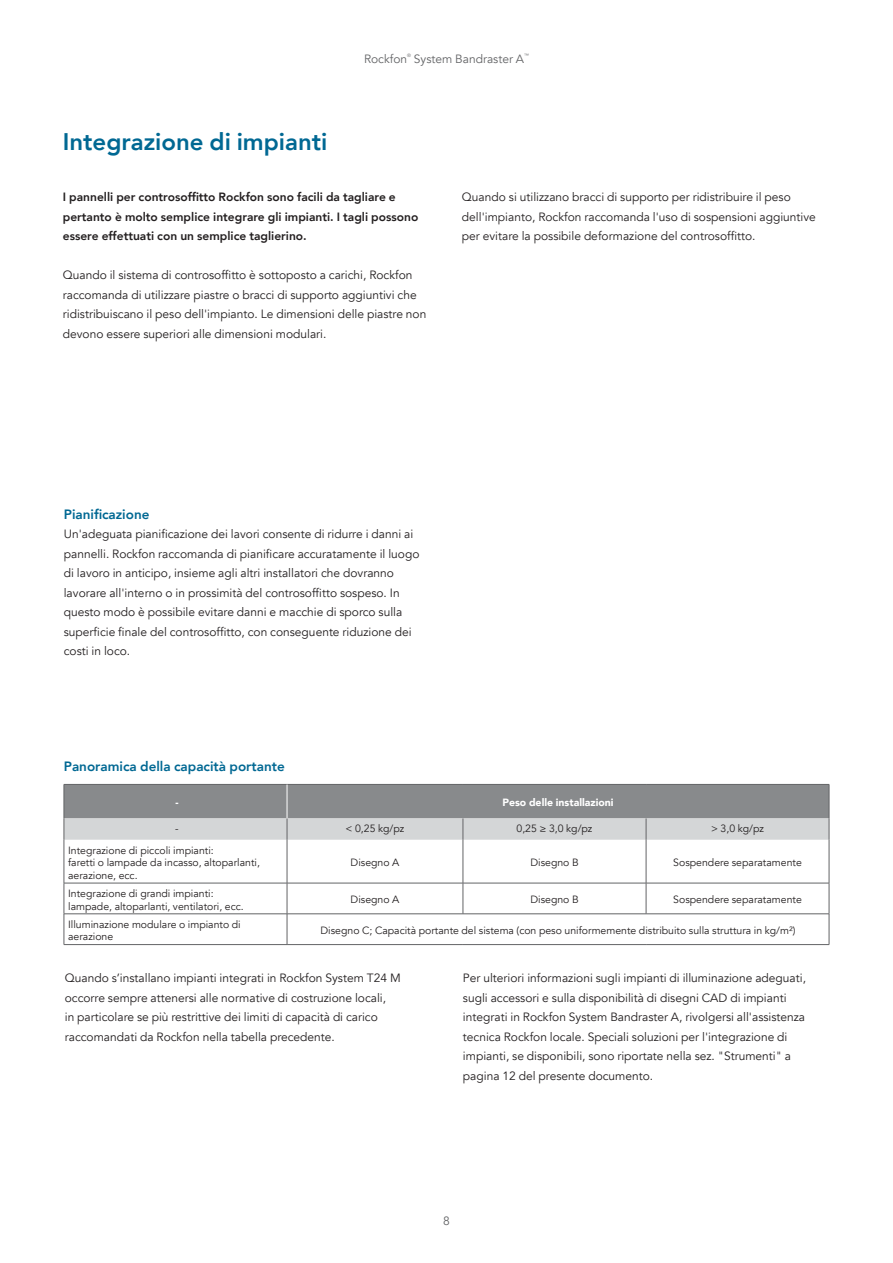
<style>
.page{position:relative;width:893px;height:1263px;background:#fff}
.page>*{position:absolute;margin:0;border:0;box-sizing:border-box;transform-origin:0 0}
.t1{font:800 24px "Avenir";color:#006893}
.t2{font:800 13.5px "Avenir";color:#006893}
.t3{font:12px/19.5px "Avenir";color:#231f20}
.t4{font:800 12px/19.5px "Avenir";color:#231f20}
.t5{font:12px "Avenir";color:#636466}
.t6{font:10.5px/12.6px "Avenir";color:#231f20}
.t7{font:900 10.5px "Avenir";color:#fff}
.t8{font:4.8px "Avenir";color:#636466}
</style>
<div class="page">
<hr style="left:64px;top:840px;width:1px;height:43px;background:#636466">
<hr style="left:287px;top:840px;width:1px;height:43px;background:#636466">
<hr style="left:463px;top:840px;width:1px;height:43px;background:#636466">
<hr style="left:646px;top:840px;width:1px;height:43px;background:#636466">
<hr style="left:829px;top:840px;width:1px;height:43px;background:#636466">
<hr style="left:64px;top:883px;width:223px;height:1px;background:#636466">
<hr style="left:64px;top:883px;width:1px;height:31px;background:#636466">
<hr style="left:287px;top:883px;width:176px;height:1px;background:#636466">
<hr style="left:287px;top:883px;width:1px;height:31px;background:#636466">
<hr style="left:463px;top:883px;width:183px;height:1px;background:#636466">
<hr style="left:463px;top:883px;width:1px;height:31px;background:#636466">
<hr style="left:646px;top:883px;width:183px;height:1px;background:#636466">
<hr style="left:646px;top:883px;width:1px;height:31px;background:#636466">
<hr style="left:829px;top:883px;width:1px;height:31px;background:#636466">
<hr style="left:64px;top:913px;width:223px;height:1px;background:#636466">
<hr style="left:64px;top:914px;width:1px;height:30px;background:#636466">
<hr style="left:287px;top:913px;width:176px;height:1px;background:#636466">
<hr style="left:287px;top:914px;width:1px;height:30px;background:#636466">
<hr style="left:463px;top:913px;width:183px;height:1px;background:#636466">
<hr style="left:646px;top:913px;width:183px;height:1px;background:#636466">
<hr style="left:829px;top:914px;width:1px;height:30px;background:#636466">
<hr style="left:64px;top:944px;width:223px;height:1px;background:#636466">
<hr style="left:287px;top:944px;width:176px;height:1px;background:#636466">
<hr style="left:463px;top:944px;width:183px;height:1px;background:#636466">
<hr style="left:646px;top:944px;width:183px;height:1px;background:#636466">
<svg style="left:64px;top:784px;width:766px;height:56px;background:#a5a7a8"></svg>
<h1 class="t1" style="left:63px;top:123px;width:266px">Integrazione di impianti</h1>
<p class="t5" style="left:364px;top:52px;width:45px">Rockfon</p>
<p class="t8" style="left:407px;top:53px;width:5px">®</p>
<p class="t5" style="left:414px;top:52px;width:112px">System Bandraster A</p>
<p class="t8" style="left:524px;top:53px;width:6px">™</p>
<p class="t4" style="left:63px;top:187px;width:357px">I pannelli per controsoffitto Rockfon sono facili da tagliare e pertanto è molto semplice integrare gli impianti. I tagli possono essere effettuati con un semplice taglierino.</p>
<p class="t3" style="left:63px;top:266px;width:365px">Quando il sistema di controsoffitto è sottoposto a carichi, Rockfon raccomanda di utilizzare piastre o bracci di supporto aggiuntivi che ridistribuiscano il peso dell'impianto. Le dimensioni delle piastre non devono essere superiori alle dimensioni modulari.</p>
<p class="t3" style="left:462px;top:188px;width:355px">Quando si utilizzano bracci di supporto per ridistribuire il peso dell'impianto, Rockfon raccomanda l'uso di sospensioni aggiuntive per evitare la possibile deformazione del controsoffitto.</p>
<p class="t2" style="left:64px;top:503px;width:87px">Pianificazione</p>
<p class="t3" style="left:64px;top:524px;width:357px">Un'adeguata pianificazione dei lavori consente di ridurre i danni ai pannelli. Rockfon raccomanda di pianificare accuratamente il luogo di lavoro in anticipo, insieme agli altri installatori che dovranno lavorare all'interno o in prossimità del controsoffitto sospeso. In questo modo è possibile evitare danni e macchie di sporco sulla superficie finale del controsoffitto, con conseguente riduzione dei costi in loco.</p>
<p class="t2" style="left:64px;top:756px;width:222px">Panoramica della capacità portante</p>
<p class="t7" style="left:175px;top:794px;width:5px">-</p>
<p class="t7" style="left:502px;top:794px;width:113px">Peso delle installazioni</p>
<p class="t6" style="left:175px;top:823px;width:5px">-</p>
<p class="t6" style="left:346px;top:823px;width:60px">&lt; 0,25 kg/pz</p>
<p class="t6" style="left:517px;top:823px;width:77px">0,25 ≥ 3,0 kg/pz</p>
<p class="t6" style="left:711px;top:823px;width:54px">&gt; 3,0 kg/pz</p>
<p class="t6" style="left:68px;top:844px;width:193px">Integrazione di piccoli impianti:<br>faretti o lampade da incasso, altoparlanti, aerazione, ecc.</p>
<p class="t6" style="left:351px;top:856px;width:50px">Disegno A</p>
<p class="t6" style="left:530px;top:856px;width:50px">Disegno B</p>
<p class="t6" style="left:673px;top:856px;width:130px">Sospendere separatamente</p>
<p class="t6" style="left:68px;top:887px;width:177px">Integrazione di grandi impianti: lampade, altoparlanti, ventilatori, ecc.</p>
<p class="t6" style="left:351px;top:893px;width:50px">Disegno A</p>
<p class="t6" style="left:530px;top:893px;width:50px">Disegno B</p>
<p class="t6" style="left:673px;top:893px;width:130px">Sospendere separatamente</p>
<p class="t6" style="left:68px;top:918px;width:174px">Illuminazione modulare o impianto di aerazione</p>
<p class="t6" style="left:321px;top:924px;width:476px">Disegno C; Capacità portante del sistema (con peso uniformemente distribuito sulla struttura in kg/m²)</p>
<p class="t3" style="left:65px;top:968px;width:337px">Quando s’installano impianti integrati in Rockfon System T24 M occorre sempre attenersi alle normative di costruzione locali,<br>in particolare se più restrittive dei limiti di capacità di carico raccomandati da Rockfon nella tabella precedente.</p>
<p class="t3" style="left:463px;top:968px;width:345px">Per ulteriori informazioni sugli impianti di illuminazione adeguati, sugli accessori e sulla disponibilità di disegni CAD di impianti integrati in Rockfon System Bandraster A, rivolgersi all'assistenza tecnica Rockfon locale. Speciali soluzioni per l'integrazione di impianti, se disponibili, sono riportate nella sez. "Strumenti" a pagina 12 del presente documento.</p>
<p class="t5" style="left:443px;top:1213px;width:8px">8</p>
</div>
